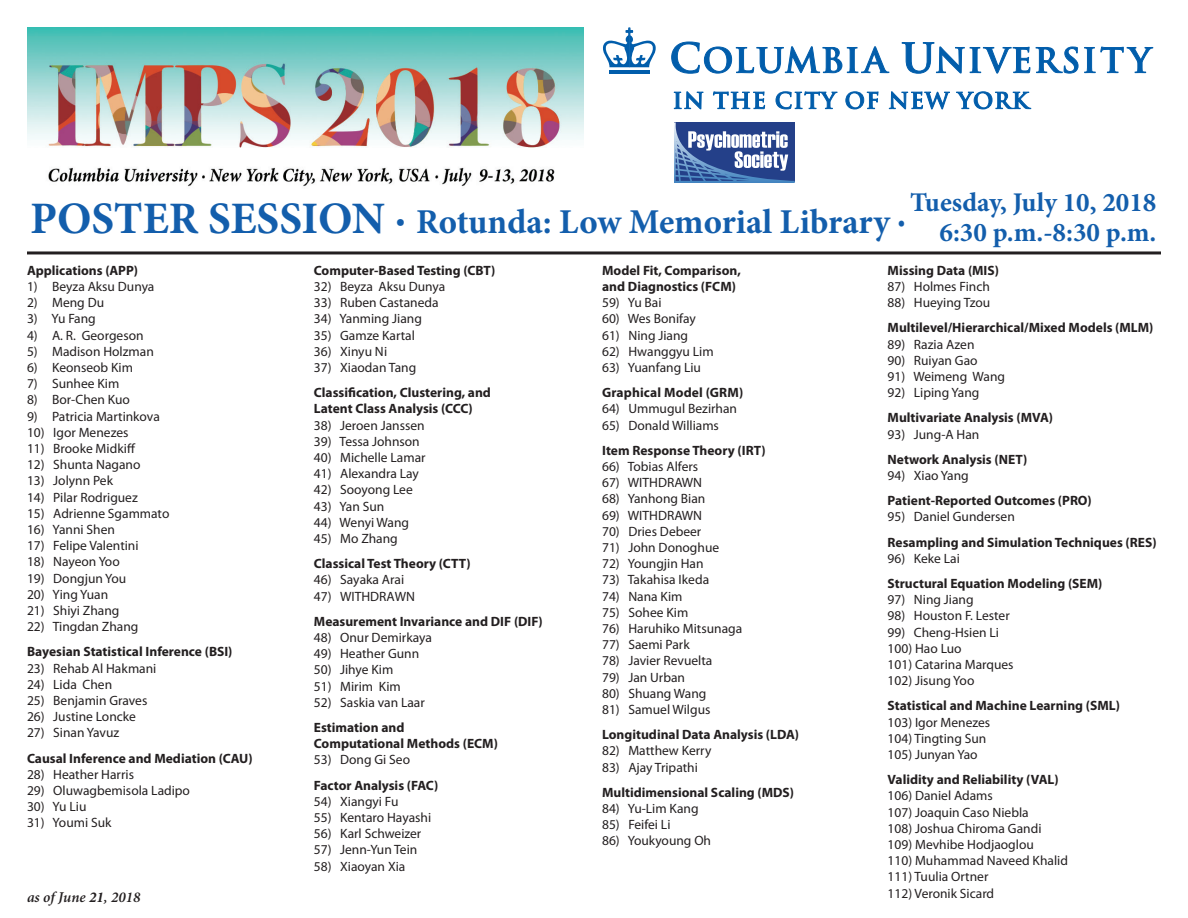
<style>
.page{position:relative;width:1188px;height:918px;background:#fff}
.page>*{position:absolute;margin:0;border:0;box-sizing:border-box;transform-origin:0 0}
.t1{font:700 34.8px "Minion Pro";color:#135eac}
.t2{font:700 27px/30px "Minion Pro";color:#135eac;text-align:right}
.t3{font:italic 600 15px "Minion Pro";color:#231f20}
.t4{font:13.5px/16.2px "Myriad Pro";color:#231f20}
.t5{font:700 13.5px/16.2px "Myriad Pro";color:#231f20}
.s1{font-size:45px}
.s2{font-family:"Myriad Pro";font-stretch:condensed}
.s3{font-weight:700}
</style>
<div class="page">
<svg style="left:1084px;top:47px;width:69px;height:26px"></svg>
<svg style="left:671px;top:41px;width:407px;height:68px"></svg>
<hr style="left:609px;top:70px;width:21px;height:3px;background:#015dab">
<svg style="left:603px;top:27px;width:53px;height:40px"></svg>
<hr style="left:629px;top:70px;width:21px;height:3px;background:#015dab">
<img style="left:27px;top:27px;width:557px;height:160px">
<svg style="left:674px;top:122px;width:121px;height:61px;background:#5d77ad"></svg>
<hr style="left:27px;top:251px;width:1134px;height:3px;background:#231f20">
<h2 class="t2" style="left:910px;top:187px;width:248px">Tuesday, July 10, 2018<br>6:30 p.m.-8:30 p.m.</h2>
<h1 class="t1" style="left:30px;top:197px;width:877px"><span class="s1">POSTER SESSION ∙</span> Rotunda: Low Memorial Library <span class="s2">∙</span></h1>
<p class="t5" style="left:27px;top:262px;width:113px">Applications (APP)</p>
<p class="t4" style="left:27px;top:278px;width:129px">1) Beyza Aksu Dunya</p>
<p class="t4" style="left:27px;top:294px;width:79px">2) Meng Du</p>
<p class="t4" style="left:27px;top:310px;width:70px">3) Yu Fang</p>
<p class="t4" style="left:27px;top:327px;width:118px">4) A. R. Georgeson</p>
<p class="t4" style="left:27px;top:343px;width:128px">5) Madison Holzman</p>
<p class="t4" style="left:27px;top:359px;width:107px">6) Keonseob Kim</p>
<p class="t4" style="left:27px;top:375px;width:94px">7) Sunhee Kim</p>
<p class="t4" style="left:27px;top:391px;width:105px">8) Bor-Chen Kuo</p>
<p class="t4" style="left:27px;top:408px;width:134px">9) Patricia Martinkova</p>
<p class="t4" style="left:27px;top:424px;width:103px">10) Igor Menezes</p>
<p class="t4" style="left:27px;top:440px;width:110px">11) Brooke Midkiff</p>
<p class="t4" style="left:27px;top:456px;width:115px">12) Shunta Nagano</p>
<p class="t4" style="left:27px;top:472px;width:88px">13) Jolynn Pek</p>
<p class="t4" style="left:27px;top:489px;width:112px">14) Pilar Rodriguez</p>
<p class="t4" style="left:27px;top:505px;width:144px">15) Adrienne Sgammato</p>
<p class="t4" style="left:27px;top:521px;width:89px">16) Yanni Shen</p>
<p class="t4" style="left:27px;top:537px;width:113px">17) Felipe Valentini</p>
<p class="t4" style="left:27px;top:553px;width:94px">18) Nayeon Yoo</p>
<p class="t4" style="left:27px;top:570px;width:101px">19) Dongjun You</p>
<p class="t4" style="left:27px;top:586px;width:83px">20) Ying Yuan</p>
<p class="t4" style="left:27px;top:602px;width:94px">21) Shiyi Zhang</p>
<p class="t4" style="left:27px;top:618px;width:113px">22) Tingdan Zhang</p>
<p class="t5" style="left:27px;top:643px;width:207px">Bayesian Statistical Inference (BSI)</p>
<p class="t4" style="left:27px;top:660px;width:131px">23) Rehab Al Hakmani</p>
<p class="t4" style="left:27px;top:676px;width:87px">24) Lida Chen</p>
<p class="t4" style="left:27px;top:692px;width:122px">25) Benjamin Graves</p>
<p class="t4" style="left:27px;top:708px;width:111px">26) Justine Loncke</p>
<p class="t4" style="left:27px;top:724px;width:94px">27) Sinan Yavuz</p>
<p class="t5" style="left:27px;top:749px;width:227px">Causal Inference and Mediation (CAU)</p>
<p class="t4" style="left:27px;top:766px;width:109px">28) Heather Harris</p>
<p class="t4" style="left:27px;top:782px;width:165px">29) Oluwagbemisola Ladipo</p>
<p class="t4" style="left:27px;top:798px;width:61px">30) Yu Liu</p>
<p class="t4" style="left:27px;top:814px;width:86px">31) Youmi Suk</p>
<p class="t5" style="left:314px;top:262px;width:183px">Computer-Based Testing (CBT)</p>
<p class="t4" style="left:314px;top:278px;width:133px">32) Beyza Aksu Dunya</p>
<p class="t4" style="left:314px;top:294px;width:126px">33) Ruben Castaneda</p>
<p class="t4" style="left:314px;top:311px;width:110px">34) Yanming Jiang</p>
<p class="t4" style="left:314px;top:327px;width:103px">35) Gamze Kartal</p>
<p class="t4" style="left:314px;top:343px;width:75px">36) Xinyu Ni</p>
<p class="t4" style="left:314px;top:359px;width:104px">37) Xiaodan Tang</p>
<p class="t5" style="left:314px;top:384px;width:179px">Classification, Clustering, and<br>Latent Class Analysis (CCC)</p>
<p class="t4" style="left:314px;top:417px;width:112px">38) Jeroen Janssen</p>
<p class="t4" style="left:314px;top:433px;width:107px">39) Tessa Johnson</p>
<p class="t4" style="left:314px;top:449px;width:113px">40) Michelle Lamar</p>
<p class="t4" style="left:314px;top:465px;width:107px">41) Alexandra Lay</p>
<p class="t4" style="left:314px;top:482px;width:100px">42) Sooyong Lee</p>
<p class="t4" style="left:314px;top:498px;width:72px">43) Yan Sun</p>
<p class="t4" style="left:314px;top:514px;width:97px">44) Wenyi Wang</p>
<p class="t4" style="left:314px;top:530px;width:85px">45) Mo Zhang</p>
<p class="t5" style="left:314px;top:555px;width:159px">Classical Test Theory (CTT)</p>
<p class="t4" style="left:314px;top:572px;width:92px">46) Sayaka Arai</p>
<p class="t4" style="left:314px;top:588px;width:103px">47) WITHDRAWN</p>
<p class="t5" style="left:314px;top:613px;width:230px">Measurement Invariance and DIF (DIF)</p>
<p class="t4" style="left:314px;top:629px;width:120px">48) Onur Demirkaya</p>
<p class="t4" style="left:314px;top:645px;width:107px">49) Heather Gunn</p>
<p class="t4" style="left:314px;top:662px;width:81px">50) Jihye Kim</p>
<p class="t4" style="left:314px;top:678px;width:88px">51) Mirim Kim</p>
<p class="t4" style="left:314px;top:694px;width:113px">52) Saskia van Laar</p>
<p class="t5" style="left:314px;top:719px;width:186px">Estimation and<br>Computational Methods (ECM)</p>
<p class="t4" style="left:314px;top:752px;width:98px">53) Dong Gi Seo</p>
<p class="t5" style="left:314px;top:776px;width:126px">Factor Analysis (FAC)</p>
<p class="t4" style="left:314px;top:793px;width:86px">54) Xiangyi Fu</p>
<p class="t4" style="left:314px;top:809px;width:119px">55) Kentaro Hayashi</p>
<p class="t4" style="left:314px;top:825px;width:109px">56) Karl Schweizer</p>
<p class="t4" style="left:314px;top:842px;width:105px">57) Jenn-Yun Tein</p>
<p class="t4" style="left:314px;top:858px;width:93px">58) Xiaoyan Xia</p>
<p class="t5" style="left:602px;top:262px;width:140px">Model Fit, Comparison, and Diagnostics (FCM)</p>
<p class="t4" style="left:602px;top:294px;width:61px">59) Yu Bai</p>
<p class="t4" style="left:602px;top:311px;width:95px">60) Wes Bonifay</p>
<p class="t4" style="left:602px;top:327px;width:88px">61) Ning Jiang</p>
<p class="t4" style="left:602px;top:343px;width:113px">62) Hwanggyu Lim</p>
<p class="t4" style="left:602px;top:359px;width:100px">63) Yuanfang Liu</p>
<p class="t5" style="left:602px;top:384px;width:143px">Graphical Model (GRM)</p>
<p class="t4" style="left:602px;top:401px;width:137px">64) Ummugul Bezirhan</p>
<p class="t4" style="left:602px;top:417px;width:118px">65) Donald Williams</p>
<p class="t5" style="left:602px;top:442px;width:165px">Item Response Theory (IRT)</p>
<p class="t4" style="left:602px;top:458px;width:98px">66) Tobias Alfers</p>
<p class="t4" style="left:602px;top:474px;width:102px">67) WITHDRAWN</p>
<p class="t4" style="left:602px;top:491px;width:105px">68) Yanhong Bian</p>
<p class="t4" style="left:602px;top:507px;width:102px">69) WITHDRAWN</p>
<p class="t4" style="left:602px;top:523px;width:101px">70) Dries Debeer</p>
<p class="t4" style="left:602px;top:539px;width:119px">71) John Donoghue</p>
<p class="t4" style="left:602px;top:555px;width:103px">72) Youngjin Han</p>
<p class="t4" style="left:602px;top:572px;width:109px">73) Takahisa Ikeda</p>
<p class="t4" style="left:602px;top:588px;width:82px">74) Nana Kim</p>
<p class="t4" style="left:602px;top:604px;width:88px">75) Sohee Kim</p>
<p class="t4" style="left:602px;top:620px;width:142px">76) Haruhiko Mitsunaga</p>
<p class="t4" style="left:602px;top:636px;width:89px">77) Saemi Park</p>
<p class="t4" style="left:602px;top:653px;width:112px">78) Javier Revuelta</p>
<p class="t4" style="left:602px;top:669px;width:85px">79) Jan Urban</p>
<p class="t4" style="left:602px;top:685px;width:106px">80) Shuang Wang</p>
<p class="t4" style="left:602px;top:701px;width:110px">81) Samuel Wilgus</p>
<p class="t5" style="left:602px;top:726px;width:199px">Longitudinal Data Analysis (LDA)</p>
<p class="t4" style="left:602px;top:743px;width:111px">82) Matthew Kerry</p>
<p class="t4" style="left:602px;top:759px;width:97px">83) Ajay Tripathi</p>
<p class="t5" style="left:602px;top:784px;width:194px">Multidimensional Scaling (MDS)</p>
<p class="t4" style="left:602px;top:800px;width:98px">84) Yu-Lim Kang</p>
<p class="t4" style="left:602px;top:816px;width:70px">85) Feifei Li</p>
<p class="t4" style="left:602px;top:833px;width:111px">86) Youkyoung Oh</p>
<p class="t5" style="left:888px;top:262px;width:113px">Missing Data (MIS)</p>
<p class="t4" style="left:888px;top:278px;width:104px">87) Holmes Finch</p>
<p class="t4" style="left:888px;top:294px;width:104px">88) Hueying Tzou</p>
<p class="t5" style="left:888px;top:319px;width:267px">Multilevel/Hierarchical/Mixed Models (MLM)</p>
<p class="t4" style="left:888px;top:336px;width:88px">89) Razia Azen</p>
<p class="t4" style="left:888px;top:352px;width:92px">90) Ruiyan Gao</p>
<p class="t4" style="left:888px;top:368px;width:119px">91) Weimeng Wang</p>
<p class="t4" style="left:888px;top:384px;width:93px">92) Liping Yang</p>
<p class="t5" style="left:888px;top:409px;width:167px">Multivariate Analysis (MVA)</p>
<p class="t4" style="left:888px;top:426px;width:93px">93) Jung-A Han</p>
<p class="t5" style="left:888px;top:451px;width:141px">Network Analysis (NET)</p>
<p class="t4" style="left:888px;top:467px;width:83px">94) Xiao Yang</p>
<p class="t5" style="left:888px;top:492px;width:206px">Patient-Reported Outcomes (PRO)</p>
<p class="t4" style="left:888px;top:509px;width:129px">95) Daniel Gundersen</p>
<p class="t5" style="left:888px;top:534px;width:270px">Resampling and Simulation Techniques (RES)</p>
<p class="t4" style="left:888px;top:550px;width:74px">96) Keke Lai</p>
<p class="t5" style="left:888px;top:575px;width:216px">Structural Equation Modeling (SEM)</p>
<p class="t4" style="left:888px;top:591px;width:88px">97) Ning Jiang</p>
<p class="t4" style="left:888px;top:608px;width:124px">98) Houston F. Lester</p>
<p class="t4" style="left:888px;top:624px;width:127px">99) Cheng-Hsien Li<br>100) Hao Luo<br>101) Catarina Marques<br>102) Jisung Yoo</p>
<p class="t5" style="left:888px;top:697px;width:234px">Statistical and Machine Learning (SML)</p>
<p class="t4" style="left:888px;top:714px;width:104px">103) Igor Menezes<br>104) Tingting Sun<br>105) Junyan Yao</p>
<p class="t5" style="left:888px;top:771px;width:173px">Validity and Reliability (VAL)</p>
<p class="t4" style="left:888px;top:788px;width:182px">106) Daniel Adams<br>107) Joaquin Caso Niebla<br>108) Joshua Chiroma Gandi<br>109) Mevhibe Hodjaoglou<br>110) Muhammad Naveed Khalid<br>111) Tuulia Ortner<br>112) Veronik Sicard</p>
<p class="t3" style="left:27px;top:887px;width:115px">as of June <span class="s3">21</span>, 2018</p>
</div>
